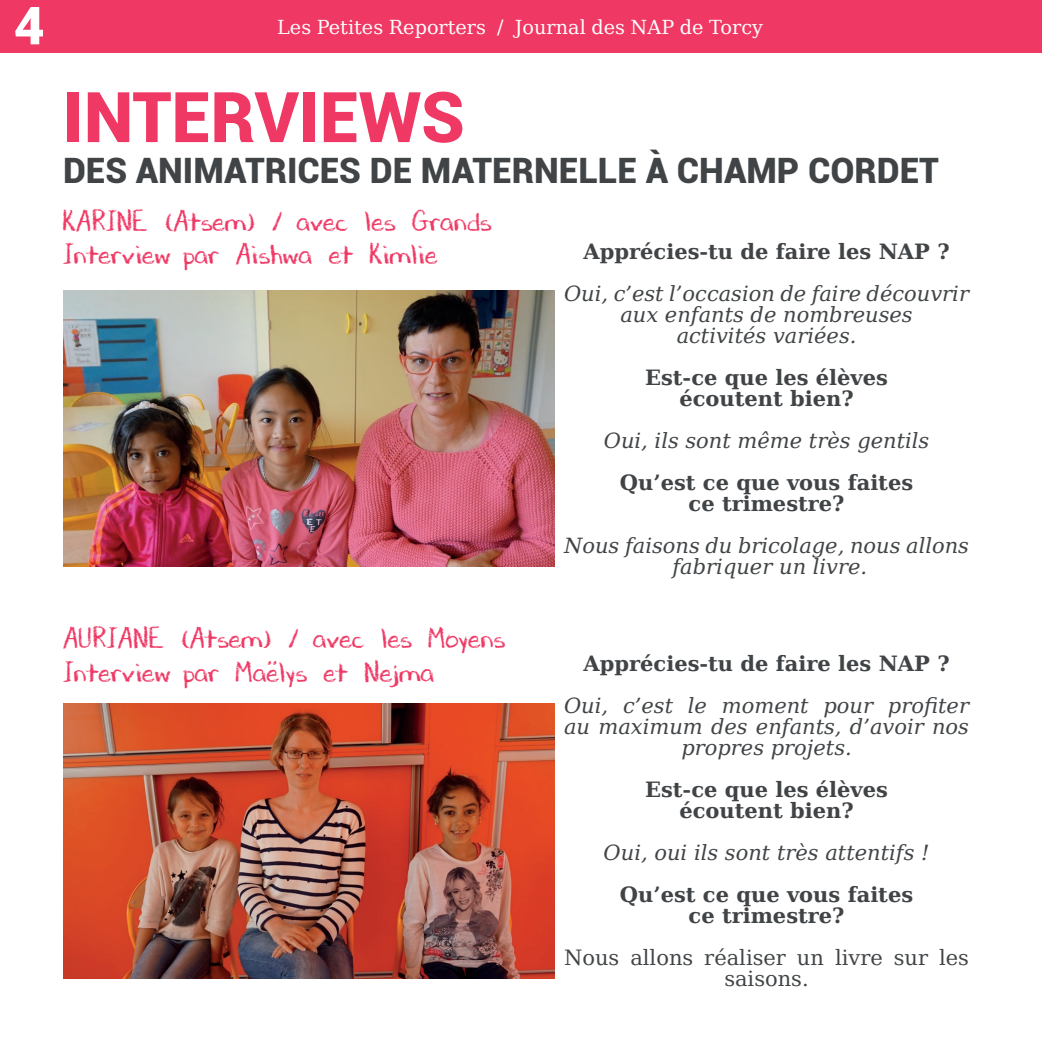
<style>
.page{position:relative;width:1042px;height:1042px;background:#fff}
.page>*{position:absolute;margin:0;border:0;box-sizing:border-box;transform-origin:0 0}
.t1{font:900 70px "Roboto";color:#ef3864}
.t2{font:900 52.5px "Roboto";color:#fff}
.t3{font:900 35px "Roboto";color:#414446}
.t4{font:28px "DJBCHALKITUP";color:#ef3864}
.t5{font:italic 21px/21px "DejaVu Serif";color:#414446;text-align:center}
.t6{font:700 21px "DejaVu Serif";color:#414446}
.t7{font:21px/21px "DejaVu Serif";color:#414446;text-align:center}
.t8{font:19.25px "DejaVu Serif";color:#fff}
</style>
<div class="page">
<div style="left:0;top:0;width:1042px;height:52px;background:#ef3864"></div>
<img style="left:63px;top:290px;width:491px;height:276px">
<img style="left:63px;top:703px;width:491px;height:276px">
<p class="t2" style="left:14px;top:-12px;width:32px">4</p>
<p class="t8" style="left:277px;top:12px;width:487px">Les Petites Reporters / Journal des NAP de Torcy</p>
<p class="t1" style="left:63px;top:68px;width:403px">INTERVIEWS</p>
<p class="t3" style="left:63px;top:146px;width:877px">DES ANIMATRICES DE MATERNELLE À CHAMP CORDET</p>
<p class="t4" style="left:63px;top:204px;width:430px">KARINE (Atsem) / avec les Grands</p>
<p class="t4" style="left:63px;top:237px;width:376px">Interviewépar Aishwa et Kimlie</p>
<p class="t4" style="left:63px;top:621px;width:444px">AURIANE (Atsem) / avec les Moyens</p>
<p class="t4" style="left:63px;top:655px;width:373px">Interviewépar Maelys et Nejma</p>
<p class="t4" style="left:266px;top:638px;width:12px">..</p>
<p class="t6" style="left:583px;top:234px;width:368px">Apprécies-tu de faire les NAP ?</p>
<p class="t5" style="left:564px;top:282px;width:406px">Oui, c’est l’occasion de faire découvrir aux enfants de nombreuses</p>
<p class="t5" style="left:676px;top:324px;width:181px">activités variées.</p>
<p class="t6" style="left:645px;top:360px;width:244px">Est-ce que les élèves</p>
<p class="t6" style="left:679px;top:381px;width:176px">écoutent bien?</p>
<p class="t5" style="left:604px;top:429px;width:327px">Oui, ils sont même très gentils</p>
<p class="t6" style="left:620px;top:465px;width:295px">Qu’est ce que vous faites</p>
<p class="t6" style="left:688px;top:486px;width:158px">ce trimestre?</p>
<p class="t5" style="left:564px;top:534px;width:406px">Nous faisons du bricolage, nous allons</p>
<p class="t5" style="left:672px;top:555px;width:196px">fabriquer un livre.</p>
<p class="t6" style="left:583px;top:647px;width:368px">Apprécies-tu de faire les NAP ?</p>
<p class="t5" style="left:564px;top:694px;width:406px">Oui, c’est le moment pour profiter au maximum des enfants, d’avoir nos propres projets.</p>
<p class="t6" style="left:645px;top:773px;width:244px">Est-ce que les élèves</p>
<p class="t6" style="left:679px;top:794px;width:176px">écoutent bien?</p>
<p class="t5" style="left:603px;top:841px;width:327px">Oui, oui ils sont très attentifs !</p>
<p class="t6" style="left:620px;top:878px;width:295px">Qu’est ce que vous faites</p>
<p class="t6" style="left:688px;top:899px;width:158px">ce trimestre?</p>
<p class="t7" style="left:564px;top:946px;width:406px">Nous allons réaliser un livre sur les saisons.</p>
</div>
